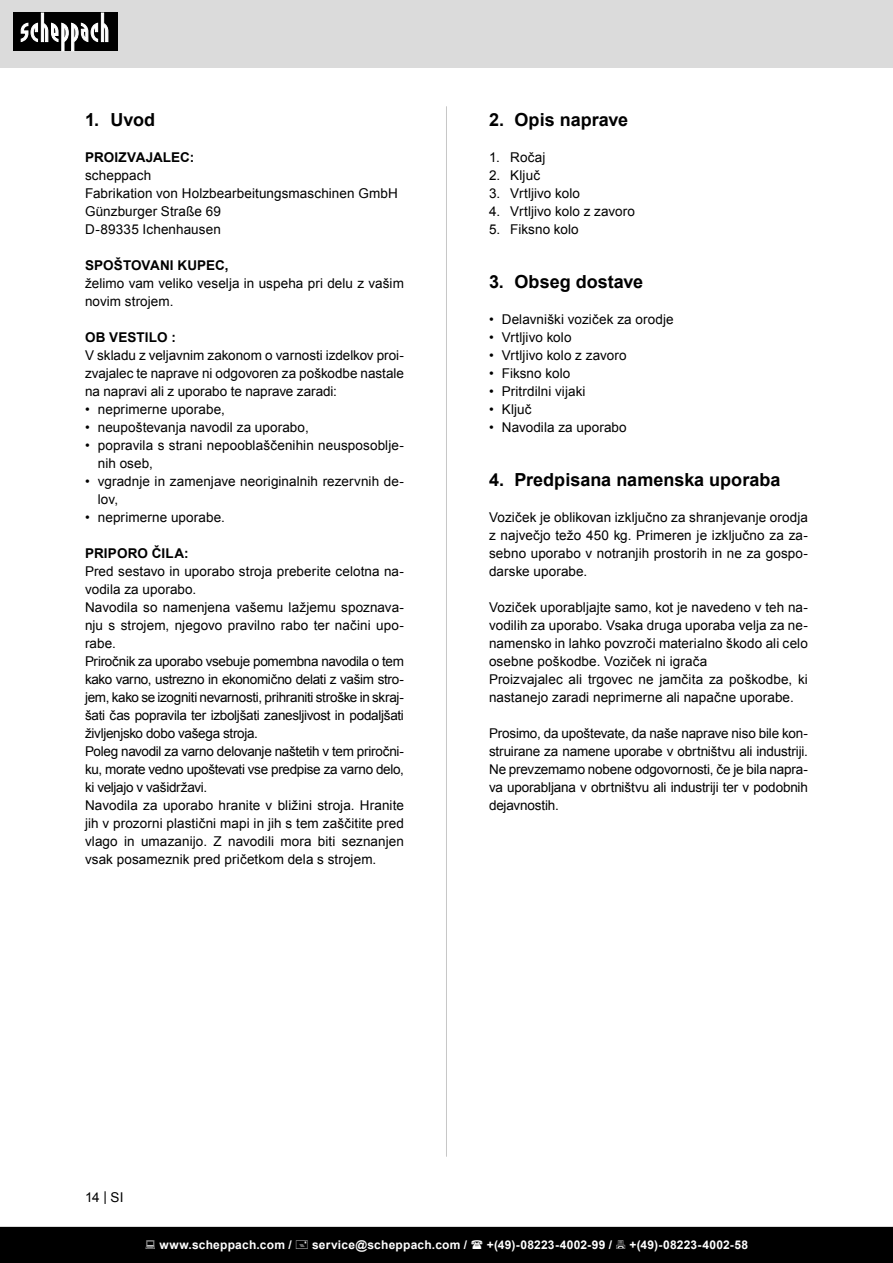
<style>
.page{position:relative;width:893px;height:1263px;background:#fff}
.page>*{position:absolute;margin:0;border:0;box-sizing:border-box;transform-origin:0 0}
.t1{font:700 18px "Arial";color:#000}
.Basiseinstellung{font:13.5px/18px "Arial";letter-spacing:.005em;color:#000;text-align:justify}
.Grundtext_Bold{font:700 13.5px "Arial";letter-spacing:.01em;color:#000}
.t2{font:700 12px "Arial";letter-spacing:.02em;color:#fff}
</style>
<div class="page">
<div style="left:0;top:0;width:893px;height:67px;background:#dbdbdb"></div>
<div style="left:13px;top:13px;width:105px;height:38px;background:#000"></div>
<svg style="left:21px;top:13px;width:87px;height:38px"></svg>
<hr style="left:446px;top:106px;width:1px;height:1051px;background:#c7c7c7">
<div style="left:0;top:1227px;width:893px;height:36px;background:#000"></div>
<p class="t1" style="left:85px;top:108px;width:72px">1. Uvod</p>
<p class="Grundtext_Bold" style="left:85px;top:148px;width:111px">PROIZVAJALEC:</p>
<p class="Basiseinstellung" style="left:85px;top:166px;width:68px">scheppach</p>
<p class="Basiseinstellung" style="left:85px;top:184px;width:314px">Fabrikation von Holzbearbeitungsmaschinen GmbH</p>
<p class="Basiseinstellung" style="left:85px;top:202px;width:137px">Günzburger Straße 69</p>
<p class="Basiseinstellung" style="left:85px;top:220px;width:137px">D-89335 Ichenhausen</p>
<p class="Grundtext_Bold" style="left:85px;top:256px;width:145px">SPOŠTOVANI KUPEC,</p>
<p class="Basiseinstellung" style="left:85px;top:274px;width:320px">želimo vam veliko veselja in uspeha pri delu z vašim novim strojem.</p>
<p class="Grundtext_Bold" style="left:85px;top:328px;width:92px">OB VESTILO :</p>
<p class="Basiseinstellung" style="left:85px;top:346px;width:320px">V skladu z veljavnim zakonom o varnosti izdelkov proi&shy;zvajalec te naprave ni odgovoren za poškodbe nastale na napravi ali z uporabo te naprave zaradi:</p>
<p class="Basiseinstellung" style="left:85px;top:400px;width:141px">• neprimerne uporabe,</p>
<p class="Basiseinstellung" style="left:85px;top:418px;width:225px">• neupoštevanja navodil za uporabo,</p>
<p class="Basiseinstellung" style="left:98px;top:436px;width:308px;text-indent:-13px">• popravila s strani nepooblaščenihin neusposoblje&shy;nih oseb,</p>
<p class="Basiseinstellung" style="left:98px;top:472px;width:308px;text-indent:-13px">• vgradnje in zamenjave neoriginalnih rezervnih de&shy;lov,</p>
<p class="Basiseinstellung" style="left:85px;top:508px;width:141px">• neprimerne uporabe.</p>
<p class="Grundtext_Bold" style="left:85px;top:544px;width:105px">PRIPORO ČILA:</p>
<p class="Basiseinstellung" style="left:85px;top:562px;width:320px">Pred sestavo in uporabo stroja preberite celotna na&shy;vodila za uporabo.</p>
<p class="Basiseinstellung" style="left:85px;top:598px;width:320px">Navodila so namenjena vašemu lažjemu spoznava&shy;nju s strojem, njegovo pravilno rabo ter načini upo&shy;rabe.</p>
<p class="Basiseinstellung" style="left:85px;top:652px;width:320px">Priročnik za uporabo vsebuje pomembna navodila o tem kako varno, ustrezno in ekonomično delati z vašim stro&shy;jem, kako se izogniti nevarnosti, prihraniti stroške in skraj&shy;šati čas popravila ter izboljšati zanesljivost in podaljšati življenjsko dobo vašega stroja.</p>
<p class="Basiseinstellung" style="left:85px;top:742px;width:320px">Poleg navodil za varno delovanje naštetih v tem priročni&shy;ku, morate vedno upoštevati vse predpise za varno delo, ki veljajo v vašidržavi.</p>
<p class="Basiseinstellung" style="left:85px;top:796px;width:320px">Navodila za uporabo hranite v bližini stroja. Hranite jih v prozorni plastični mapi in jih s tem zaščitite pred vlago in umazanijo. Z navodili mora biti seznanjen vsak posameznik pred pričetkom dela s strojem.</p>
<p class="t1" style="left:489px;top:108px;width:141px">2. Opis naprave</p>
<p class="Basiseinstellung" style="left:489px;top:148px;width:58px">1. Ročaj</p>
<p class="Basiseinstellung" style="left:489px;top:166px;width:53px">2. Ključ</p>
<p class="Basiseinstellung" style="left:489px;top:184px;width:93px">3. Vrtljivo kolo</p>
<p class="Basiseinstellung" style="left:489px;top:202px;width:148px">4. Vrtljivo kolo z zavoro</p>
<p class="Basiseinstellung" style="left:489px;top:220px;width:91px">5. Fiksno kolo</p>
<p class="t1" style="left:489px;top:270px;width:156px">3. Obseg dostave</p>
<p class="Basiseinstellung" style="left:489px;top:310px;width:186px">• Delavniški voziček za orodje</p>
<p class="Basiseinstellung" style="left:489px;top:328px;width:84px">• Vrtljivo kolo</p>
<p class="Basiseinstellung" style="left:489px;top:346px;width:139px">• Vrtljivo kolo z zavoro</p>
<p class="Basiseinstellung" style="left:489px;top:364px;width:83px">• Fiksno kolo</p>
<p class="Basiseinstellung" style="left:489px;top:382px;width:98px">• Pritrdilni vijaki</p>
<p class="Basiseinstellung" style="left:489px;top:400px;width:44px">• Ključ</p>
<p class="Basiseinstellung" style="left:489px;top:418px;width:139px">• Navodila za uporabo</p>
<p class="t1" style="left:489px;top:468px;width:293px">4. Predpisana namenska uporaba</p>
<p class="Basiseinstellung" style="left:489px;top:508px;width:320px">Voziček je oblikovan izključno za shranjevanje orodja z največjo težo 450 kg. Primeren je izključno za za&shy;sebno uporabo v notranjih prostorih in ne za gospo&shy;darske uporabe.</p>
<p class="Basiseinstellung" style="left:489px;top:598px;width:320px">Voziček uporabljajte samo, kot je navedeno v teh na&shy;vodilih za uporabo. Vsaka druga uporaba velja za ne&shy;namensko in lahko povzroči materialno škodo ali celo osebne poškodbe. Voziček ni igrača</p>
<p class="Basiseinstellung" style="left:489px;top:670px;width:320px">Proizvajalec ali trgovec ne jamčita za poškodbe, ki nastanejo zaradi neprimerne ali napačne uporabe.</p>
<p class="Basiseinstellung" style="left:489px;top:724px;width:320px">Prosimo, da upoštevate, da naše naprave niso bile kon&shy;struirane za namene uporabe v obrtništvu ali industriji.<br>Ne prevzemamo nobene odgovornosti, če je bila napra&shy;va uporabljana v obrtništvu ali industriji ter v podobnih dejavnostih.</p>
<p class="Basiseinstellung" style="left:85px;top:1188px;width:40px">14 | SI</p>
<p class="t2" style="left:159px;top:1236px;width:134px">www.scheppach.com /</p>
<p class="t2" style="left:312px;top:1236px;width:157px">service@scheppach.com /</p>
<p class="t2" style="left:487px;top:1236px;width:127px">+(49)-08223-4002-99 /</p>
<p class="t2" style="left:629px;top:1236px;width:120px">+(49)-08223-4002-58</p>
</div>
